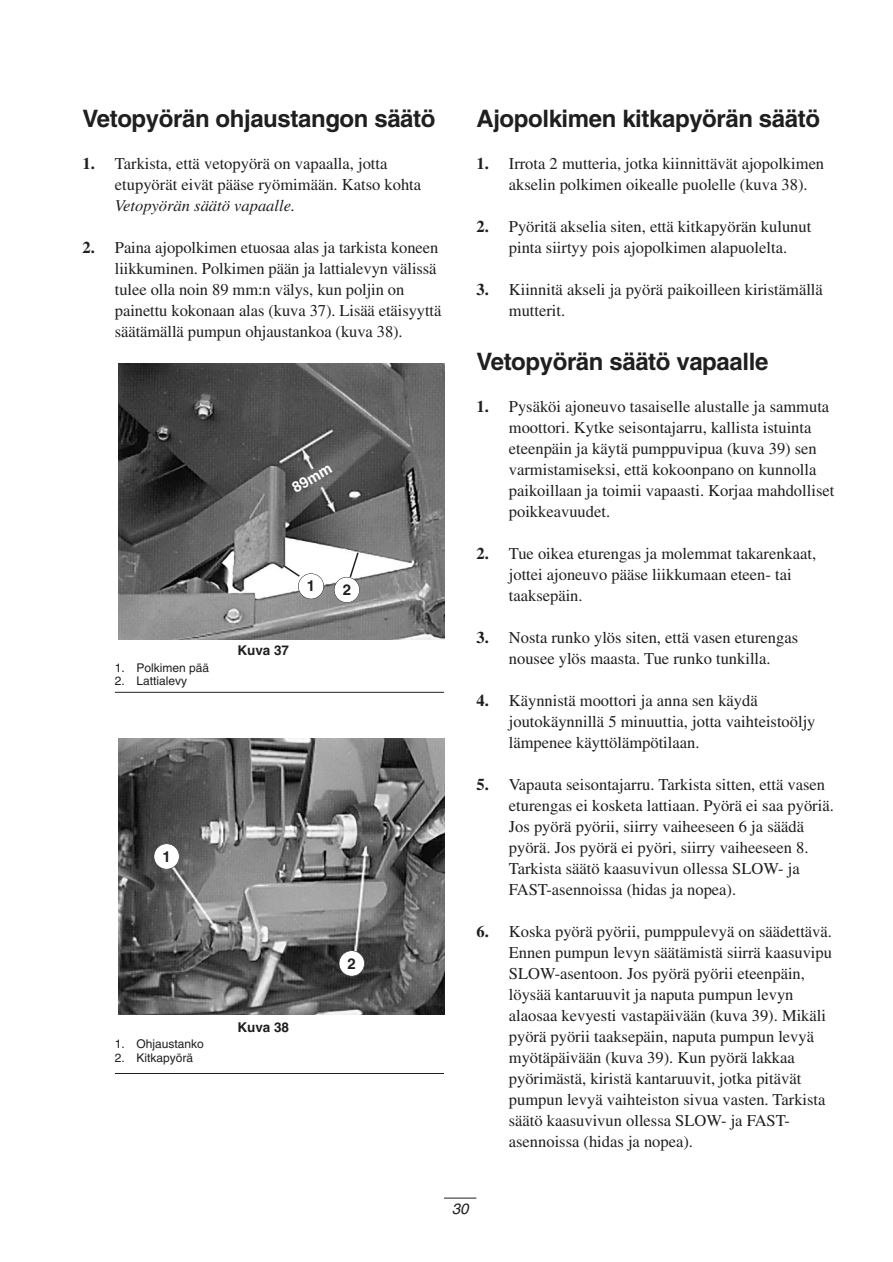
<style>
.page{position:relative;width:893px;height:1262px;background:#fff}
.page>*{position:absolute;margin:0;border:0;box-sizing:border-box;transform-origin:0 0}
.t1{font:700 24px "Helvetica";letter-spacing:-.015em;color:#201f20}
.t2{font:16.5px/21px "Times";color:#201f20}
.t3{font:italic 16.5px "Times";color:#201f20}
.t4{font:700 15px "Helvetica";color:#201f20}
.t5{font:700 15px "Helvetica";color:#fff}
.t6{font:italic 15px "Helvetica";color:#201f20}
.t7{font:700 13.5px "Helvetica";color:#201f20}
.t8{font:12px "Helvetica";color:#201f20}
.s1{font-weight:700}
</style>
<div class="page">
<hr style="left:115px;top:692px;width:329px;height:1px;background:#201f20">
<hr style="left:115px;top:1073px;width:329px;height:1px;background:#201f20">
<hr style="left:444px;top:1197px;width:32px;height:1px;background:#201f20">
<img style="left:118px;top:364px;width:326px;height:276px">
<img style="left:118px;top:738px;width:326px;height:276px">
<div style="left:298px;top:573px;width:26px;height:26px;background:#fff;border-radius:50%"></div>
<div style="left:298px;top:573px;width:26px;height:26px;border:1px solid #201f20;border-radius:50%"></div>
<div style="left:334px;top:577px;width:25px;height:26px;background:#fff;border-radius:50%"></div>
<div style="left:334px;top:577px;width:26px;height:26px;border:1px solid #201f20;border-radius:50%"></div>
<svg style="left:348px;top:551px;width:12px;height:28px"></svg>
<svg style="left:283px;top:564px;width:18px;height:14px"></svg>
<div style="left:154px;top:843px;width:25px;height:26px;background:#fff;border-radius:50%"></div>
<div style="left:154px;top:843px;width:25px;height:26px;border:1px solid #201f20;border-radius:50%"></div>
<div style="left:339px;top:950px;width:25px;height:26px;background:#fff;border-radius:50%"></div>
<div style="left:339px;top:950px;width:25px;height:26px;border:1px solid #201f20;border-radius:50%"></div>
<h1 class="t1" style="left:82px;top:110px;width:354px">Vetopyörän ohjaustangon säätö</h1>
<p class="t2" style="left:115px;top:155px;width:308px;text-indent:-32px"><span class="s1">1.</span> Tarkista, että vetopyörä on vapaalla, jotta etupyörät eivät pääse ryömimään. Katso kohta</p>
<p class="t3" style="left:115px;top:199px;width:182px">Vetopyörän säätö vapaalle.</p>
<p class="t2" style="left:115px;top:239px;width:328px;text-indent:-32px"><span class="s1">2.</span> Paina ajopolkimen etuosaa alas ja tarkista koneen liikkuminen. Polkimen pään ja lattialevyn välissä tulee olla noin 89 mm:n välys, kun poljin on painettu kokonaan alas (kuva 37). Lisää etäisyyttä säätämällä pumpun ohjaustankoa (kuva 38).</p>
<p class="t5" style="left:290px;top:484px;width:45px;rotate:-30deg">89mm</p>
<p class="t8" style="left:115px;top:663px;width:96px">1. Polkimen pää</p>
<p class="t8" style="left:115px;top:676px;width:74px">2. Lattialevy</p>
<p class="t4" style="left:307px;top:580px;width:10px">1</p>
<p class="t4" style="left:343px;top:584px;width:10px">2</p>
<p class="t7" style="left:237px;top:645px;width:53px">Kuva 37</p>
<p class="t4" style="left:162px;top:850px;width:10px">1</p>
<p class="t8" style="left:115px;top:1039px;width:90px">1. Ohjaustanko</p>
<p class="t8" style="left:115px;top:1053px;width:80px">2. Kitkapyörä</p>
<p class="t7" style="left:237px;top:1022px;width:53px">Kuva 38</p>
<p class="t4" style="left:347px;top:957px;width:10px">2</p>
<h1 class="t1" style="left:476px;top:110px;width:345px">Ajopolkimen kitkapyörän säätö</h1>
<p class="t2" style="left:509px;top:155px;width:317px;text-indent:-32px"><span class="s1">1.</span> Irrota 2 mutteria, jotka kiinnittävät ajopolkimen akselin polkimen oikealle puolelle (kuva 38).</p>
<p class="t2" style="left:476px;top:218px;width:336px;text-align:center"><span class="s1">2.</span> Pyöritä akselia siten, että kitkapyörän kulunut pinta siirtyy pois ajopolkimen alapuolelta.</p>
<p class="t2" style="left:509px;top:281px;width:315px;text-indent:-32px"><span class="s1">3.</span> Kiinnitä akseli ja pyörä paikoilleen kiristämällä mutterit.</p>
<h1 class="t1" style="left:476px;top:353px;width:293px">Vetopyörän säätö vapaalle</h1>
<p class="t2" style="left:509px;top:398px;width:327px;text-indent:-32px"><span class="s1">1.</span> Pysäköi ajoneuvo tasaiselle alustalle ja sammuta moottori. Kytke seisontajarru, kallista istuinta eteenpäin ja käytä pumppuvipua (kuva 39) sen varmistamiseksi, että kokoonpano on kunnolla paikoillaan ja toimii vapaasti. Korjaa mahdolliset poikkeavuudet.</p>
<p class="t2" style="left:509px;top:545px;width:309px;text-indent:-32px"><span class="s1">2.</span> Tue oikea eturengas ja molemmat takarenkaat, jottei ajoneuvo pääse liikkumaan eteen- tai taaksepäin.</p>
<p class="t2" style="left:476px;top:629px;width:323px;text-align:center"><span class="s1">3.</span> Nosta runko ylös siten, että vasen eturengas nousee ylös maasta. Tue runko tunkilla.</p>
<p class="t2" style="left:509px;top:692px;width:308px;text-indent:-32px"><span class="s1">4.</span> Käynnistä moottori ja anna sen käydä joutokäynnillä 5 minuuttia, jotta vaihteistoöljy lämpenee käyttölämpötilaan.</p>
<p class="t2" style="left:509px;top:776px;width:326px;text-indent:-32px"><span class="s1">5.</span> Vapauta seisontajarru. Tarkista sitten, että vasen eturengas ei kosketa lattiaan. Pyörä ei saa pyöriä.<br>Jos pyörä pyörii, siirry vaiheeseen 6 ja säädä pyörä. Jos pyörä ei pyöri, siirry vaiheeseen 8.<br>Tarkista säätö kaasuvivun ollessa SLOW- ja FAST-asennoissa (hidas ja nopea).</p>
<p class="t2" style="left:509px;top:923px;width:325px;text-indent:-32px"><span class="s1">6.</span> Koska pyörä pyörii, pumppulevyä on säädettävä.<br>Ennen pumpun levyn säätämistä siirrä kaasuvipu SLOW-asentoon. Jos pyörä pyörii eteenpäin, löysää kantaruuvit ja naputa pumpun levyn alaosaa kevyesti vastapäivään (kuva 39). Mikäli pyörä pyörii taaksepäin, naputa pumpun levyä myötäpäivään (kuva 39). Kun pyörä lakkaa pyörimästä, kiristä kantaruuvit, jotka pitävät pumpun levyä vaihteiston sivua vasten. Tarkista säätö kaasuvivun ollessa SLOW- ja FAST&shy;asennoissa (hidas ja nopea).</p>
<p class="t6" style="left:452px;top:1203px;width:18px">30</p>
</div>
